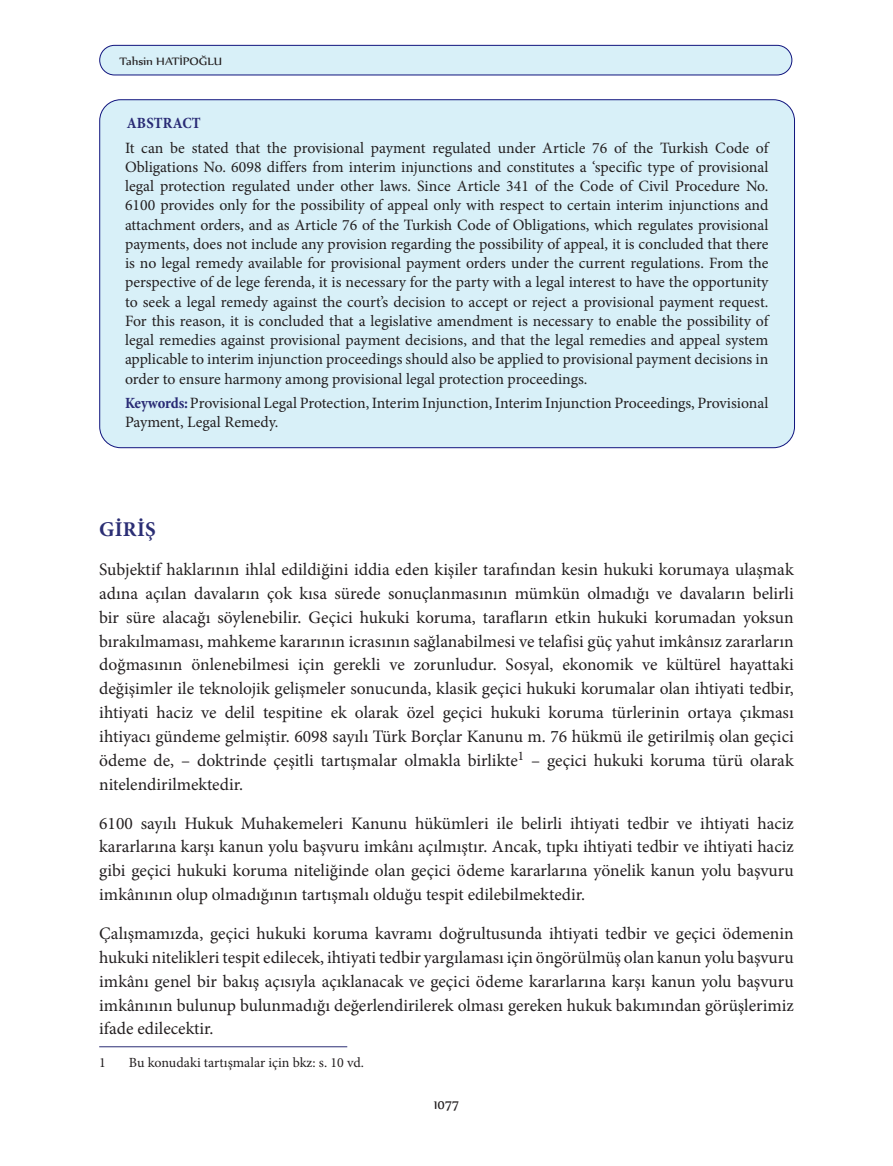
<style>
.page{position:relative;width:893px;height:1166px;background:#fff}
.page>*{position:absolute;margin:0;border:0;box-sizing:border-box;transform-origin:0 0}
.t1{font:700 21px "Minion Pro";letter-spacing:.01em;color:#2b2e74}
.MNormal-TR{font:17.5px/23.8px "Minion Pro";color:#231f20;text-align:justify}
.AbstractTxtTR{font:15.75px/19.2px "Minion Pro";color:#231f20;text-align:justify}
.AbstractH{font:700 condensed 15.75px "Minion Pro";letter-spacing:.01em;color:#292b75}
.t2{font:15.75px "Nyala";color:#231f20}
.footnotes{font:14px "Minion Pro";color:#231f20}
.t3{font:13.12px "Nyala";color:#231f20;scale:1.08 1}
.s1{font-weight:700;font-stretch:condensed;color:#292b75}
</style>
<div class="page">
<div style="left:100px;top:45px;width:692px;height:30px;background:#d8f0f8;border-radius:15px"></div>
<div style="left:99px;top:45px;width:693px;height:30px;border:1px solid #10147e;border-radius:15px"></div>
<div style="left:100px;top:100px;width:694px;height:348px;background:#d8f0f8;border-radius:21px"></div>
<hr style="left:99px;top:1046px;width:248px;height:1px;background:#2b2e74">
<p class="t3" style="left:120px;top:53px;width:96px">Tahsin HATİPOĞLU</p>
<p class="AbstractH" style="left:127px;top:113px;width:75px">ABSTRACT</p>
<p class="AbstractTxtTR" style="left:125px;top:138px;width:645px">It can be stated that the provisional payment regulated under Article 76 of the Turkish Code of Obligations No. 6098 differs from interim injunctions and constitutes a ‘specific type of provisional legal protection regulated under other laws. Since Article 341 of the Code of Civil Procedure No.<br>6100 provides only for the possibility of appeal only with respect to certain interim injunctions and attachment orders, and as Article 76 of the Turkish Code of Obligations, which regulates provisional payments, does not include any provision regarding the possibility of appeal, it is concluded that there is no legal remedy available for provisional payment orders under the current regulations. From the perspective of de lege ferenda, it is necessary for the party with a legal interest to have the opportunity to seek a legal remedy against the court’s decision to accept or reject a provisional payment request.<br>For this reason, it is concluded that a legislative amendment is necessary to enable the possibility of legal remedies against provisional payment decisions, and that the legal remedies and appeal system applicable to interim injunction proceedings should also be applied to provisional payment decisions in order to ensure harmony among provisional legal protection proceedings.</p>
<p class="AbstractTxtTR" style="left:125px;top:393px;width:645px"><span class="s1">Keywords:</span> Provisional Legal Protection, Interim Injunction, Interim Injunction Proceedings, Provisional<br>Payment, Legal Remedy.</p>
<p class="t1" style="left:99px;top:515px;width:58px">GİRİŞ</p>
<p class="MNormal-TR" style="left:99px;top:557px;width:696px">Subjektif haklarının ihlal edildiğini iddia eden kişiler tarafından kesin hukuki korumaya ulaşmak adına açılan davaların çok kısa sürede sonuçlanmasının mümkün olmadığı ve davaların belirli bir süre alacağı söylenebilir. Geçici hukuki koruma, tarafların etkin hukuki korumadan yoksun bırakılmaması, mahkeme kararının icrasının sağlanabilmesi ve telafisi güç yahut imkânsız zararların doğmasının önlenebilmesi için gerekli ve zorunludur. Sosyal, ekonomik ve kültürel hayattaki değişimler ile teknolojik gelişmeler sonucunda, klasik geçici hukuki korumalar olan ihtiyati tedbir, ihtiyati haciz ve delil tespitine ek olarak özel geçici hukuki koruma türlerinin ortaya çıkması ihtiyacı gündeme gelmiştir. 6098 sayılı Türk Borçlar Kanunu m. 76 hükmü ile getirilmiş olan geçici ödeme de, – doktrinde çeşitli tartışmalar olmakla birlikte<sup>1</sup> – geçici hukuki koruma türü olarak nitelendirilmektedir.</p>
<p class="MNormal-TR" style="left:99px;top:811px;width:696px">6100 sayılı Hukuk Muhakemeleri Kanunu hükümleri ile belirli ihtiyati tedbir ve ihtiyati haciz kararlarına karşı kanun yolu başvuru imkânı açılmıştır. Ancak, tıpkı ihtiyati tedbir ve ihtiyati haciz gibi geçici hukuki koruma niteliğinde olan geçici ödeme kararlarına yönelik kanun yolu başvuru imkânının olup olmadığının tartışmalı olduğu tespit edilebilmektedir.</p>
<p class="MNormal-TR" style="left:99px;top:921px;width:696px">Çalışmamızda, geçici hukuki koruma kavramı doğrultusunda ihtiyati tedbir ve geçici ödemenin hukuki nitelikleri tespit edilecek, ihtiyati tedbir yargılaması için öngörülmüş olan kanun yolu başvuru imkânı genel bir bakış açısıyla açıklanacak ve geçici ödeme kararlarına karşı kanun yolu başvuru imkânının bulunup bulunmadığı değerlendirilerek olması gereken hukuk bakımından görüşlerimiz ifade edilecektir.</p>
<p class="footnotes" style="left:99px;top:1053px;width:8px">1</p>
<p class="footnotes" style="left:129px;top:1053px;width:236px">Bu konudaki tartışmalar için bkz: s. 10 vd.</p>
<p class="t2" style="left:434px;top:1095px;width:27px">1077</p>
</div>
